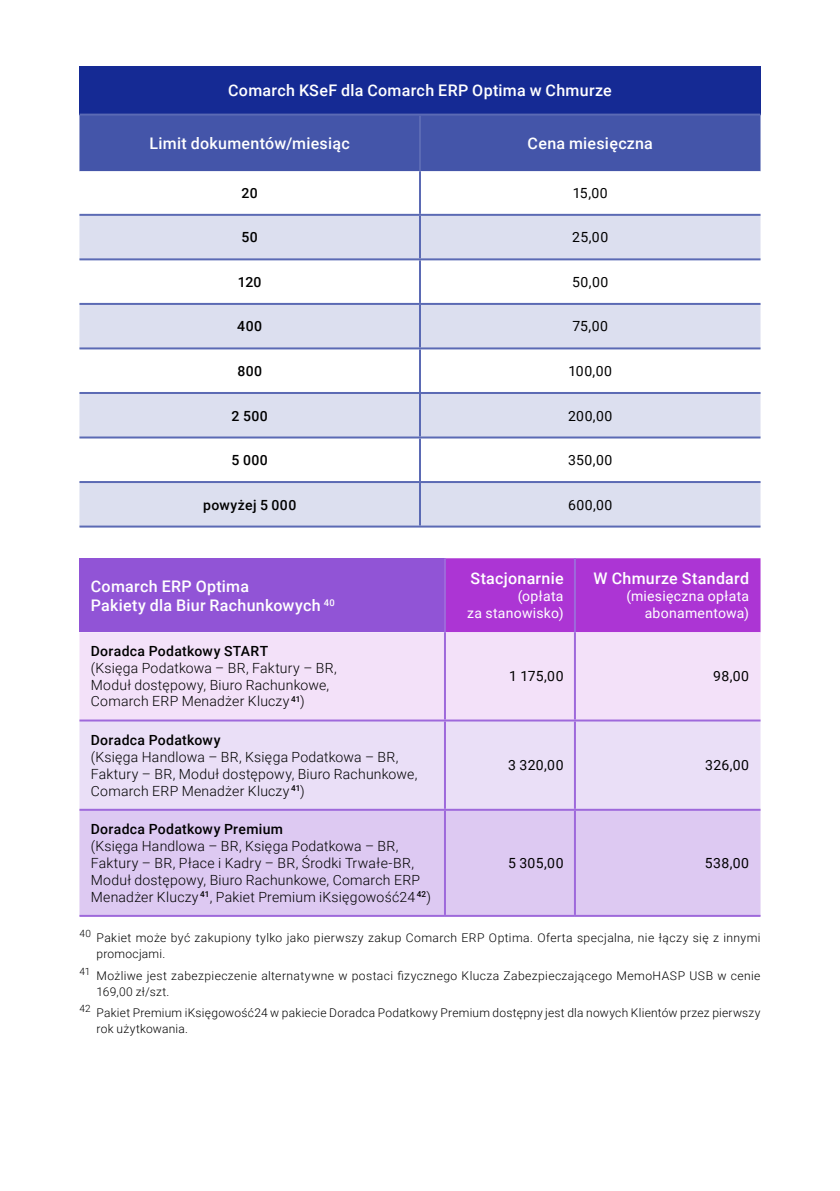
<style>
.page{position:relative;width:840px;height:1191px;background:#fff}
.page>*{position:absolute;margin:0;border:0;box-sizing:border-box;transform-origin:0 0}
.t1{font:500 16px/19.2px "Roboto";letter-spacing:.02em;color:#fff}
.t2{font:300 14px/16.8px "Roboto";letter-spacing:.015em;color:#000}
.t3{font:500 14px "Roboto";letter-spacing:.025em;color:#000}
.t4{font:14px "Roboto";letter-spacing:.035em;color:#000}
.t5{font:14px/16.8px "Roboto";letter-spacing:.02em;color:#fff;text-align:right}
.t6{font:300 12px/16px "Roboto";letter-spacing:.03em;color:#000}
</style>
<div class="page">
<div style="left:79px;top:66px;width:681px;height:49px;background:#152a94"></div>
<div style="left:79px;top:116px;width:681px;height:55px;background:#4455a9"></div>
<svg style="left:79px;top:171px;width:681px;height:43px"></svg>
<svg style="left:79px;top:216px;width:681px;height:309px;fill:#dcdfef"></svg>
<hr style="left:420px;top:258px;width:340px;height:2px;background:#5b6ab4">
<hr style="left:420px;top:347px;width:340px;height:2px;background:#5b6ab4">
<hr style="left:420px;top:436px;width:340px;height:2px;background:#5b6ab4">
<hr style="left:420px;top:525px;width:340px;height:2px;background:#5b6ab4">
<hr style="left:79px;top:214px;width:341px;height:2px;background:#5b6ab4">
<hr style="left:79px;top:303px;width:341px;height:2px;background:#5b6ab4">
<hr style="left:79px;top:392px;width:341px;height:2px;background:#5b6ab4">
<hr style="left:79px;top:481px;width:341px;height:2px;background:#5b6ab4">
<hr style="left:420px;top:214px;width:340px;height:2px;background:#5b6ab4">
<hr style="left:420px;top:303px;width:340px;height:2px;background:#5b6ab4">
<hr style="left:420px;top:392px;width:340px;height:2px;background:#5b6ab4">
<hr style="left:420px;top:481px;width:340px;height:2px;background:#5b6ab4">
<hr style="left:79px;top:436px;width:341px;height:2px;background:#5b6ab4">
<hr style="left:79px;top:525px;width:341px;height:2px;background:#5b6ab4">
<hr style="left:419px;top:116px;width:2px;height:55px;background:#5b6ab4">
<hr style="left:419px;top:171px;width:2px;height:43px;background:#5b6ab4">
<hr style="left:419px;top:260px;width:2px;height:43px;background:#5b6ab4">
<hr style="left:419px;top:349px;width:2px;height:43px;background:#5b6ab4">
<hr style="left:419px;top:438px;width:2px;height:43px;background:#5b6ab4">
<hr style="left:419px;top:216px;width:2px;height:42px;background:#5b6ab4">
<hr style="left:419px;top:305px;width:2px;height:42px;background:#5b6ab4">
<hr style="left:419px;top:394px;width:2px;height:42px;background:#5b6ab4">
<hr style="left:419px;top:483px;width:2px;height:42px;background:#5b6ab4">
<hr style="left:79px;top:114px;width:341px;height:2px;background:#5b6ab4">
<hr style="left:420px;top:114px;width:340px;height:2px;background:#5b6ab4">
<hr style="left:79px;top:258px;width:341px;height:2px;background:#5b6ab4">
<hr style="left:79px;top:347px;width:341px;height:2px;background:#5b6ab4">
<div style="left:79px;top:558px;width:365px;height:74px;background:#9154d6"></div>
<div style="left:445px;top:558px;width:315px;height:74px;background:#ac35d4"></div>
<div style="left:79px;top:632px;width:681px;height:87px;background:#f3e1f9"></div>
<div style="left:79px;top:721px;width:681px;height:87px;background:#eadff7"></div>
<div style="left:79px;top:810px;width:681px;height:105px;background:#ddc9f2"></div>
<hr style="left:444px;top:915px;width:130px;height:2px;background:#9e69db">
<hr style="left:443px;top:558px;width:2px;height:74px;background:#9e69db">
<hr style="left:573px;top:558px;width:2px;height:74px;background:#9e69db">
<hr style="left:443px;top:632px;width:2px;height:87px;background:#9e69db">
<hr style="left:573px;top:632px;width:2px;height:87px;background:#9e69db">
<hr style="left:444px;top:719px;width:130px;height:2px;background:#9e69db">
<hr style="left:79px;top:719px;width:365px;height:2px;background:#9e69db">
<hr style="left:443px;top:721px;width:2px;height:87px;background:#9e69db">
<hr style="left:574px;top:719px;width:186px;height:2px;background:#9e69db">
<hr style="left:573px;top:721px;width:2px;height:87px;background:#9e69db">
<hr style="left:574px;top:808px;width:186px;height:2px;background:#9e69db">
<hr style="left:574px;top:915px;width:186px;height:2px;background:#9e69db">
<hr style="left:444px;top:808px;width:130px;height:2px;background:#9e69db">
<hr style="left:573px;top:810px;width:2px;height:105px;background:#9e69db">
<hr style="left:79px;top:808px;width:365px;height:2px;background:#9e69db">
<hr style="left:443px;top:810px;width:2px;height:105px;background:#9e69db">
<hr style="left:79px;top:915px;width:365px;height:2px;background:#9e69db">
<p class="t1" style="left:228px;top:80px;width:385px">Comarch KSeF dla Comarch ERP Optima w Chmurze</p>
<p class="t1" style="left:149px;top:133px;width:201px">Limit dokumentów/miesiąc</p>
<p class="t1" style="left:527px;top:133px;width:127px">Cena miesięczna</p>
<p class="t3" style="left:241px;top:183px;width:18px">20</p>
<p class="t4" style="left:572px;top:183px;width:37px">15,00</p>
<p class="t3" style="left:241px;top:227px;width:18px">50</p>
<p class="t4" style="left:572px;top:227px;width:37px">25,00</p>
<p class="t3" style="left:238px;top:272px;width:25px">120</p>
<p class="t4" style="left:572px;top:272px;width:38px">50,00</p>
<p class="t3" style="left:237px;top:317px;width:26px">400</p>
<p class="t4" style="left:572px;top:317px;width:37px">75,00</p>
<p class="t3" style="left:237px;top:361px;width:26px">800</p>
<p class="t4" style="left:568px;top:361px;width:45px">100,00</p>
<p class="t3" style="left:231px;top:406px;width:38px">2 500</p>
<p class="t4" style="left:568px;top:406px;width:46px">200,00</p>
<p class="t3" style="left:231px;top:450px;width:38px">5 000</p>
<p class="t4" style="left:568px;top:450px;width:46px">350,00</p>
<p class="t3" style="left:203px;top:495px;width:95px">powyżej 5 000</p>
<p class="t4" style="left:567px;top:495px;width:46px">600,00</p>
<p class="t1" style="left:91px;top:576px;width:245px">Comarch ERP Optima<br>Pakiety dla Biur Rachunkowych <sup>40</sup></p>
<p class="t1" style="left:470px;top:568px;width:95px">Stacjonarnie</p>
<p class="t5" style="left:467px;top:587px;width:98px">(opłata<br>za stanowisko)</p>
<p class="t1" style="left:593px;top:568px;width:157px">W Chmurze Standard</p>
<p class="t5" style="left:626px;top:587px;width:124px">(miesięczna opłata abonamentowa)</p>
<p class="t3" style="left:91px;top:641px;width:179px">Doradca Podatkowy START</p>
<p class="t2" style="left:91px;top:659px;width:247px">(Księga Podatkowa – BR, Faktury – BR,<br>Moduł dostępowy, Biuro Rachunkowe,<br>Comarch ERP Menadżer Kluczy <sup>41</sup>)</p>
<p class="t4" style="left:509px;top:666px;width:56px">1 175,00</p>
<p class="t4" style="left:712px;top:666px;width:37px">98,00</p>
<p class="t3" style="left:91px;top:730px;width:131px">Doradca Podatkowy</p>
<p class="t2" style="left:91px;top:748px;width:328px">(Księga Handlowa – BR, Księga Podatkowa – BR,<br>Faktury – BR, Moduł dostępowy, Biuro Rachunkowe,<br>Comarch ERP Menadżer Kluczy <sup>41</sup>)</p>
<p class="t4" style="left:508px;top:755px;width:57px">3 320,00</p>
<p class="t4" style="left:704px;top:755px;width:45px">326,00</p>
<p class="t3" style="left:91px;top:819px;width:194px">Doradca Podatkowy Premium</p>
<p class="t2" style="left:91px;top:837px;width:341px">(Księga Handlowa – BR, Księga Podatkowa – BR, Faktury – BR, Płace i Kadry – BR, Środki Trwałe-BR, Moduł dostępowy, Biuro Rachunkowe, Comarch ERP Menadżer Kluczy <sup>41</sup>, Pakiet Premium iKsięgowość24 <sup>42</sup>)</p>
<p class="t4" style="left:508px;top:853px;width:57px">5 305,00</p>
<p class="t4" style="left:704px;top:853px;width:46px">538,00</p>
<p class="t6" style="left:96px;top:929px;width:665px;text-indent:-17px"><sup>40</sup> Pakiet może być zakupiony tylko jako pierwszy zakup Comarch ERP Optima. Oferta specjalna, nie łączy się z innymi promocjami.</p>
<p class="t6" style="left:96px;top:967px;width:665px;text-indent:-17px"><sup>41</sup> Możliwe jest zabezpieczenie alternatywne w postaci fizycznego Klucza Zabezpieczającego MemoHASP USB w cenie<br>169,00 zł/szt.</p>
<p class="t6" style="left:96px;top:1004px;width:665px;text-indent:-17px"><sup>42</sup> Pakiet Premium iKsięgowość24 w pakiecie Doradca Podatkowy Premium dostępny jest dla nowych Klientów przez pierwszy rok użytkowania.</p>
</div>
